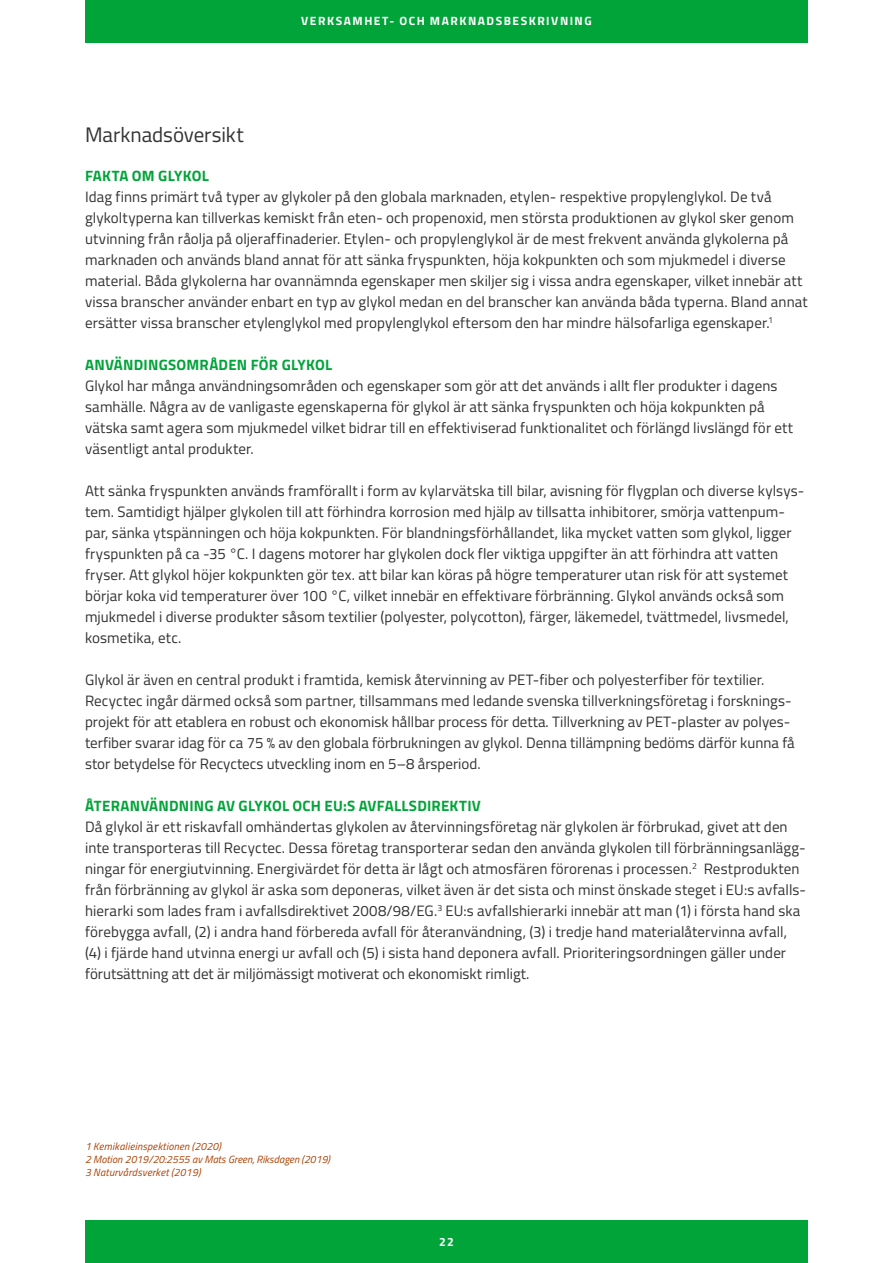
<style>
.page{position:relative;width:893px;height:1263px;background:#fff}
.page>*{position:absolute;margin:0;border:0;box-sizing:border-box;transform-origin:0 0}
.t1{font:21px "Titillium Web";letter-spacing:-.005em;color:#323232}
.t2{font:15px/21px "Titillium Web";letter-spacing:.005em;color:#323232}
.t3{font:700 15px "Titillium Web";letter-spacing:.015em;color:#00a439}
.t4{font:700 12px "Titillium Web";letter-spacing:.125em;color:#fff}
.t5{font:italic 10.5px/12.6px "Titillium Web";letter-spacing:.02em;color:#aa4000}
</style>
<div class="page">
<div style="left:85px;top:0;width:723px;height:43px;background:#00a439"></div>
<div style="left:85px;top:1220px;width:723px;height:43px;background:#00a439"></div>
<p class="t4" style="left:301px;top:12px;width:292px">VERKSAMHET- OCH MARKNADSBESKRIVNING</p>
<h1 class="t1" style="left:85px;top:119px;width:160px">Marknadsöversikt</h1>
<p class="t3" style="left:85px;top:164px;width:125px">FAKTA OM GLYKOL</p>
<p class="t2" style="left:85px;top:186px;width:724px">Idag finns primärt två typer av glykoler på den globala marknaden, etylen- respektive propylenglykol. De två glykoltyperna kan tillverkas kemiskt från eten- och propenoxid, men största produktionen av glykol sker genom utvinning från råolja på oljeraffinaderier. Etylen- och propylenglykol är de mest frekvent använda glykolerna på marknaden och används bland annat för att sänka fryspunkten, höja kokpunkten och som mjukmedel i diverse material. Båda glykolerna har ovannämnda egenskaper men skiljer sig i vissa andra egenskaper, vilket innebär att vissa branscher använder enbart en typ av glykol medan en del branscher kan använda båda typerna. Bland annat ersätter vissa branscher etylenglykol med propylenglykol eftersom den har mindre hälsofarliga egenskaper.<sup>1</sup></p>
<p class="t3" style="left:85px;top:353px;width:249px">ANVÄNDINGSOMRÅDEN FÖR GLYKOL</p>
<p class="t2" style="left:85px;top:375px;width:710px">Glykol har många användningsområden och egenskaper som gör att det används i allt fler produkter i dagens samhälle. Några av de vanligaste egenskaperna för glykol är att sänka fryspunkten och höja kokpunkten på vätska samt agera som mjukmedel vilket bidrar till en effektiviserad funktionalitet och förlängd livslängd för ett väsentligt antal produkter.</p>
<p class="t2" style="left:85px;top:480px;width:721px">Att sänka fryspunkten används framförallt i form av kylarvätska till bilar, avisning för flygplan och diverse kylsys&shy;tem. Samtidigt hjälper glykolen till att förhindra korrosion med hjälp av tillsatta inhibitorer, smörja vattenpum&shy;par, sänka ytspänningen och höja kokpunkten. För blandningsförhållandet, lika mycket vatten som glykol, ligger fryspunkten på ca -35 °C. I dagens motorer har glykolen dock fler viktiga uppgifter än att förhindra att vatten fryser. Att glykol höjer kokpunkten gör tex. att bilar kan köras på högre temperaturer utan risk för att systemet börjar koka vid temperaturer över 100 °C, vilket innebär en effektivare förbränning. Glykol används också som mjukmedel i diverse produkter såsom textilier (polyester, polycotton), färger, läkemedel, tvättmedel, livsmedel, kosmetika, etc.</p>
<p class="t2" style="left:85px;top:669px;width:711px">Glykol är även en central produkt i framtida, kemisk återvinning av PET-fiber och polyesterfiber för textilier.<br>Recyctec ingår därmed också som partner, tillsammans med ledande svenska tillverkningsföretag i forsknings&shy;projekt för att etablera en robust och ekonomisk hållbar process för detta. Tillverkning av PET-plaster av polyes&shy;terfiber svarar idag för ca 75 % av den globala förbrukningen av glykol. Denna tillämpning bedöms därför kunna få stor betydelse för Recyctecs utveckling inom en 5–8 årsperiod.</p>
<p class="t3" style="left:85px;top:794px;width:397px">ÅTERANVÄNDNING AV GLYKOL OCH EU:S AVFALLSDIREKTIV</p>
<p class="t2" style="left:85px;top:816px;width:722px">Då glykol är ett riskavfall omhändertas glykolen av återvinningsföretag när glykolen är förbrukad, givet att den inte transporteras till Recyctec. Dessa företag transporterar sedan den använda glykolen till förbränningsanlägg&shy;ningar för energiutvinning. Energivärdet för detta är lågt och atmosfären förorenas i processen.<sup>2</sup> Restprodukten från förbränning av glykol är aska som deponeras, vilket även är det sista och minst önskade steget i EU:s avfalls&shy;hierarki som lades fram i avfallsdirektivet 2008/98/EG.<sup>3</sup> EU:s avfallshierarki innebär att man (1) i första hand ska förebygga avfall, (2) i andra hand förbereda avfall för återanvändning, (3) i tredje hand materialåtervinna avfall, (4) i fjärde hand utvinna energi ur avfall och (5) i sista hand deponera avfall. Prioriteringsordningen gäller under förutsättning att det är miljömässigt motiverat och ekonomiskt rimligt.</p>
<p class="t5" style="left:85px;top:1140px;width:246px">1 Kemikalieinspektionen (2020)<br>2 Motion 2019/20:2555 av Mats Green, Riksdagen (2019)<br>3 Naturvårdsverket (2019)</p>
<p class="t4" style="left:439px;top:1232px;width:16px">22</p>
</div>
